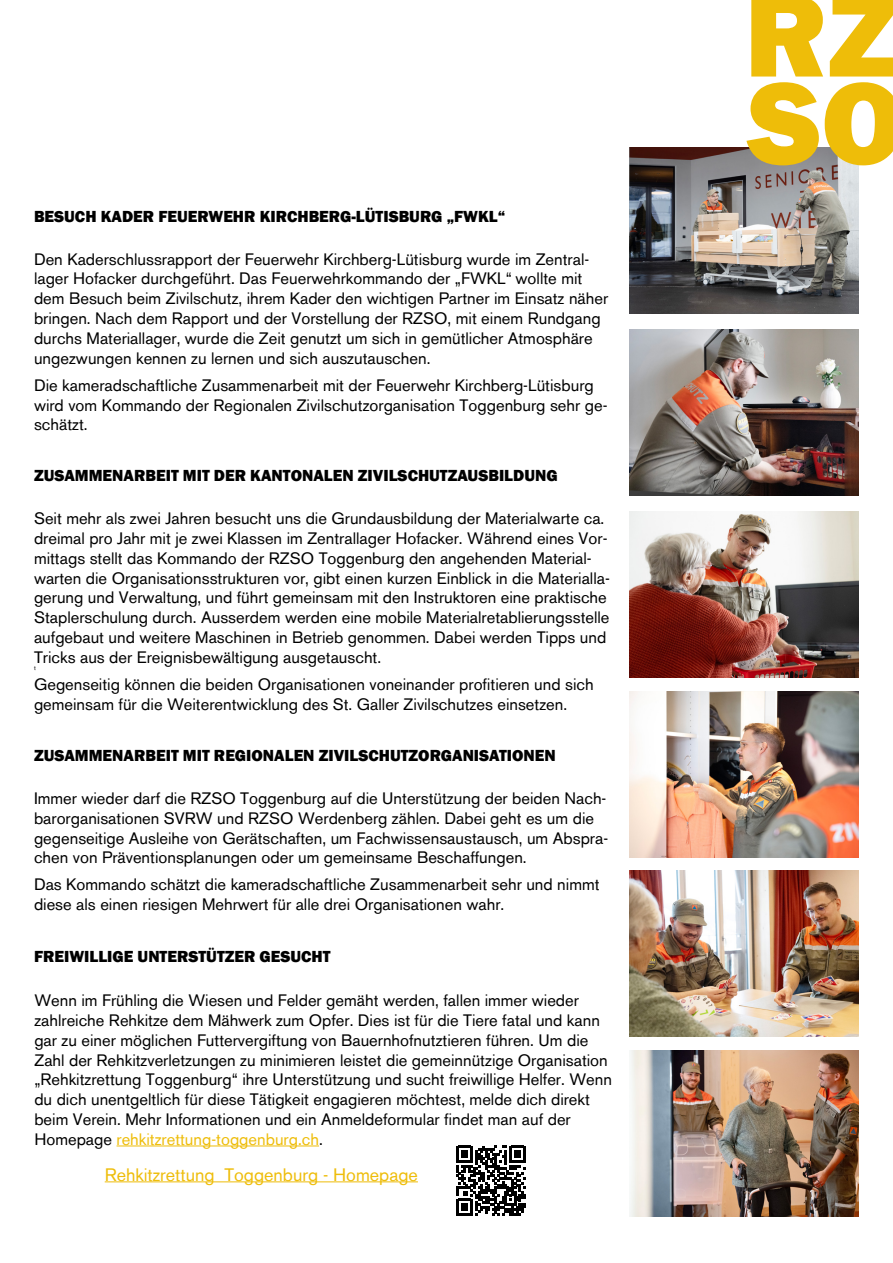
<style>
.page{position:relative;width:893px;height:1263px;background:#fff}
.page>*{position:absolute;margin:0;border:0;box-sizing:border-box;transform-origin:0 0}
.t1{font:800 121.05px "Franklin Gothic";color:#eebd09}
.t2{font:18px "Akzidenz Grotesk BE";color:#eebd0a}
.t3{font:16.5px/19.8px "Akzidenz Grotesk BE";color:#000}
.t4{font:800 16.5px "Franklin Gothic";color:#000}
.t5{font:6px "Akzidenz Grotesk BE";color:#000}
.s1{color:#eebd0a}
</style>
<div class="page">
<img style="left:629px;top:1050px;width:230px;height:166px">
<img style="left:629px;top:691px;width:230px;height:166px">
<img style="left:629px;top:511px;width:230px;height:166px">
<img style="left:629px;top:148px;width:230px;height:165px">
<img style="left:629px;top:871px;width:230px;height:165px">
<img style="left:629px;top:330px;width:230px;height:165px">
<hr style="left:117px;top:1145px;width:202px;height:1px;background:#eebd0a">
<svg style="left:456px;top:1146px;width:70px;height:69px"></svg>
<hr style="left:105px;top:1181px;width:313px;height:1px;background:#eebd0a">
<p class="t4" style="left:34px;top:206px;width:473px">BESUCH KADER FEUERWEHR KIRCHBERG-LÜTISBURG „FWKL“</p>
<p class="t3" style="left:34px;top:249px;width:576px">Den Kaderschlussrapport der Feuerwehr Kirchberg-Lütisburg wurde im Zentral&shy;lager Hofacker durchgeführt. Das Feuerwehrkommando der „FWKL“ wollte mit dem Besuch beim Zivilschutz, ihrem Kader den wichtigen Partner im Einsatz näher bringen. Nach dem Rapport und der Vorstellung der RZSO, mit einem Rundgang durchs Materiallager, wurde die Zeit genutzt um sich in gemütlicher Atmosphäre ungezwungen kennen zu lernen und sich auszutauschen.</p>
<p class="t3" style="left:34px;top:375px;width:575px">Die kameradschaftliche Zusammenarbeit mit der Feuerwehr Kirchberg-Lütisburg wird vom Kommando der Regionalen Zivilschutzorganisation Toggenburg sehr ge&shy;schätzt.</p>
<p class="t4" style="left:34px;top:465px;width:525px">ZUSAMMENARBEIT MIT DER KANTONALEN ZIVILSCHUTZAUSBILDUNG</p>
<p class="t3" style="left:34px;top:508px;width:577px">Seit mehr als zwei Jahren besucht uns die Grundausbildung der Materialwarte ca. dreimal pro Jahr mit je zwei Klassen im Zentrallager Hofacker. Während eines Vor&shy;mittags stellt das Kommando der RZSO Toggenburg den angehenden Material&shy;warten die Organisationsstrukturen vor, gibt einen kurzen Einblick in die Materialla&shy;gerung und Verwaltung, und führt gemeinsam mit den Instruktoren eine praktische Staplerschulung durch. Ausserdem werden eine mobile Materialretablierungsstelle aufgebaut und weitere Maschinen in Betrieb genommen. Dabei werden Tipps und Tricks aus der Ereignisbewältigung ausgetauscht.</p>
<p class="t5" style="left:34px;top:664px;width:3px">t</p>
<p class="t3" style="left:34px;top:674px;width:561px">Gegenseitig können die beiden Organisationen voneinander profitieren und sich gemeinsam für die Weiterentwicklung des St. Galler Zivilschutzes einsetzen.</p>
<p class="t4" style="left:34px;top:745px;width:523px">ZUSAMMENARBEIT MIT REGIONALEN ZIVILSCHUTZORGANISATIONEN</p>
<p class="t3" style="left:34px;top:788px;width:576px">Immer wieder darf die RZSO Toggenburg auf die Unterstützung der beiden Nach&shy;barorganisationen SVRW und RZSO Werdenberg zählen. Dabei geht es um die gegenseitige Ausleihe von Gerätschaften, um Fachwissensaustausch, um Abspra&shy;chen von Präventionsplanungen oder um gemeinsame Beschaffungen.</p>
<p class="t3" style="left:34px;top:875px;width:567px">Das Kommando schätzt die kameradschaftliche Zusammenarbeit sehr und nimmt diese als einen riesigen Mehrwert für alle drei Organisationen wahr.</p>
<p class="t4" style="left:34px;top:946px;width:298px">FREIWILLIGE UNTERSTÜTZER GESUCHT</p>
<p class="t3" style="left:34px;top:990px;width:579px">Wenn im Frühling die Wiesen und Felder gemäht werden, fallen immer wieder zahlreiche Rehkitze dem Mähwerk zum Opfer. Dies ist für die Tiere fatal und kann gar zu einer möglichen Futtervergiftung von Bauernhofnutztieren führen. Um die Zahl der Rehkitzverletzungen zu minimieren leistet die gemeinnützige Organisation „Rehkitzrettung Toggenburg“ ihre Unterstützung und sucht freiwillige Helfer. Wenn du dich unentgeltlich für diese Tätigkeit engagieren möchtest, melde dich direkt beim Verein. Mehr Informationen und ein Anmeldeformular findet man auf der Homepage <span class="s1">rehkitzrettung-toggenburg.ch</span>.</p>
<p class="t2" style="left:105px;top:1163px;width:315px">Rehkitzrettung Toggenburg - Homepage</p>
<h1 class="t1" style="left:744px;top:-42px;width:156px">RZ</h1>
<h1 class="t1" style="left:748px;top:45px;width:159px">SO</h1>
</div>
